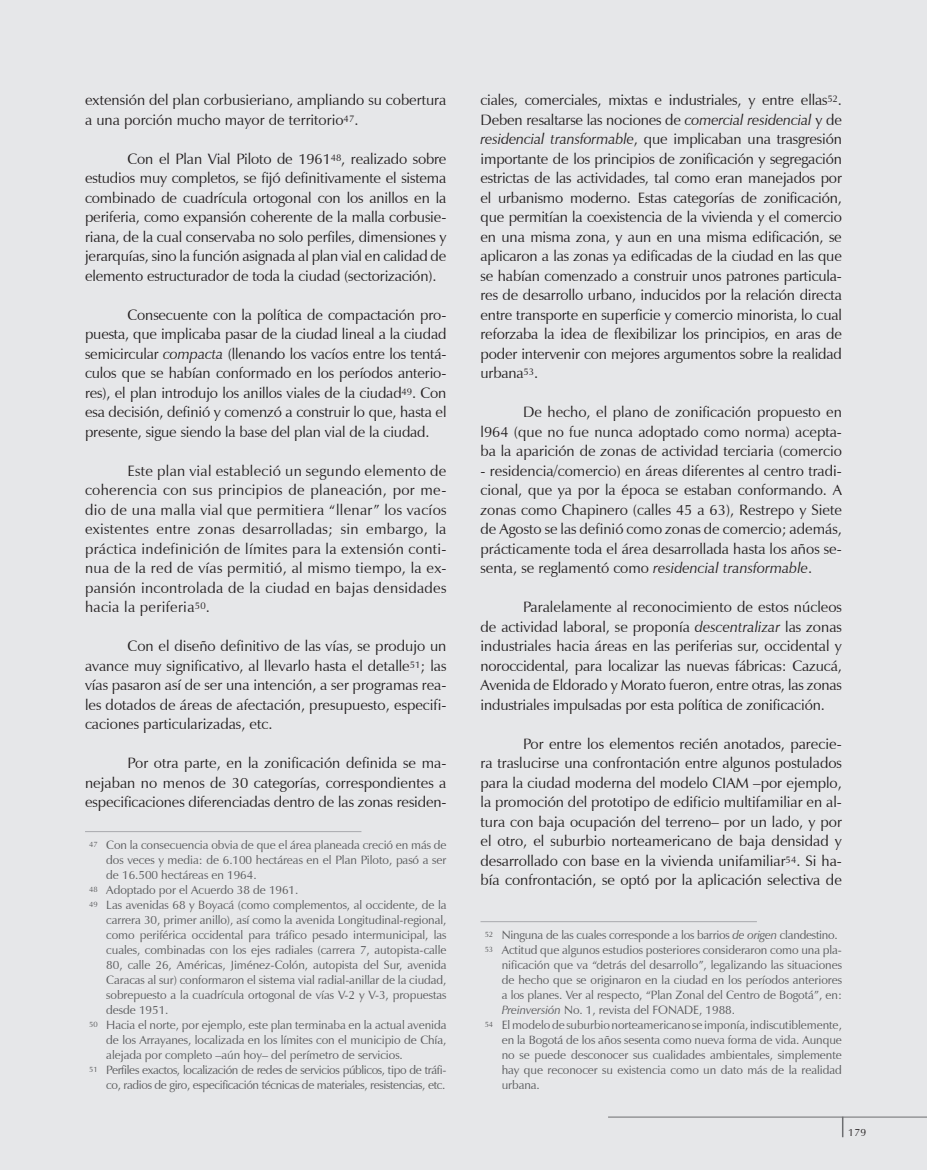
<style>
.page{position:relative;width:927px;height:1170px;background:#fff}
.page>*{position:absolute;margin:0;border:0;box-sizing:border-box;transform-origin:0 0}
.t1{font:15px/19.5px "Zapf Humanist 601 BT";color:#231f20;text-align:justify}
.t2{font:12px "Zapf Humanist 601 BT";letter-spacing:-.005em;color:#57585a}
.t3{font:12px "Zapf Humanist 601 BT";letter-spacing:-.03em;color:#57585a}
.t4{font:10.5px "Zapf Humanist 601 BT";color:#231f20}
.s1{font-style:italic}
</style>
<div class="page">
<div style="left:0;top:0;width:927px;height:1169px;background:#e6e7e9"></div>
<hr style="left:608px;top:1116px;width:319px;height:1px;background:#6c6d70">
<svg style="left:842px;top:1116px;width:1px;height:21px"></svg>
<hr style="left:85px;top:831px;width:276px;height:1px;background:#a8a9ad">
<hr style="left:480px;top:921px;width:277px;height:1px;background:#a8a9ad">
<p class="t1" style="left:85px;top:90px;width:363px">extensión del plan corbusie-ria-no, ampliando su cobertura a una porción mucho mayor de terri-torio<sup>47</sup>.</p>
<p class="t1" style="left:85px;top:149px;width:363px;text-indent:43px">Con el Plan Vial Piloto de 1961<sup>48</sup>, realizado sobre estudios muy completos, se fijó definitivamente el sistema combi- nado de cuadrícula ortogo-nal con los anillos en la periferia, como expansión coherente de la malla corbusie&shy;riana, de la cual conser-vaba no solo perfiles, dimensio-nes y jerar-quías, sino la función asignada al plan vial en calidad de elemento estructurador de toda la ciudad (secto-riza-ción).</p>
<p class="t1" style="left:85px;top:305px;width:363px;text-indent:43px">Conse-cuente con la política de compactación pro&shy;puesta, que implicaba pasar de la ciudad lineal a la ciudad semicircular <span class="s1">compacta</span> (llenando los vacíos entre los tentá&shy;culos que se habían conformado en los períodos anterio&shy;res), el plan introdujo los anillos viales de la ciudad<sup>49</sup>. Con esa decisión, definió y comenzó a cons-truir lo que, hasta el presente, sigue siendo la base del plan vial de la ciu-dad.</p>
<p class="t1" style="left:85px;top:461px;width:363px;text-indent:43px">Este plan vial estableció un segundo elemento de coherencia con sus principios de planea-ción, por me&shy;dio de una malla vial que permi-tiera “llenar” los vacíos existentes entre zonas desarrolla-das; sin embargo, la práctica indefinición de límites para la extensión conti&shy;nua de la red de vías permitió, al mismo tiempo, la ex&shy;pansión incontrolada de la ciudad en bajas densidades hacia la periferia<sup>50</sup>.</p>
<p class="t1" style="left:85px;top:636px;width:363px;text-indent:43px">Con el diseño definitivo de las vías, se produjo un avance muy significativo, al llevarlo hasta el deta-lle<sup>51</sup>; las vías pasaron así de ser una intención, a ser programas rea&shy;les dotados de áreas de afectació- n, presupuesto, especifi&shy;caciones particularizadas, etc.</p>
<p class="t1" style="left:85px;top:753px;width:363px;text-indent:43px">Por otra parte, en la zonificación definida se ma&shy;nejaban no menos de 30 catego-rías, correspondientes a especificaciones diferencia-das dentro de las zonas residen-</p>
<p class="t2" style="left:89px;top:837px;width:359px"><sup>47</sup> Con la consecuencia obvia de que el área planeada creció en más de</p>
<p class="t2" style="left:106px;top:852px;width:342px">dos veces y media: de 6.100 hectáreas en el Plan Piloto, pasó a ser</p>
<p class="t2" style="left:106px;top:867px;width:152px">de 16.500 hectáreas en 1964.</p>
<p class="t2" style="left:89px;top:882px;width:211px"><sup>48</sup> Adoptado por el Acuerdo 38 de 1961.</p>
<p class="t2" style="left:89px;top:897px;width:359px"><sup>49</sup> Las aveni-das 68 y Boyacá (como complementos, al occidente, de la</p>
<p class="t2" style="left:106px;top:912px;width:342px">carrera 30, primer anillo), así como la avenida Longitudi- nal-regional,</p>
<p class="t2" style="left:106px;top:927px;width:342px">como perifé-rica occidental para tráfico pesado intermu- nicipal, las</p>
<p class="t2" style="left:106px;top:942px;width:342px">cuales, combina-das con los ejes radiales (carrera 7, autopista-calle</p>
<p class="t2" style="left:106px;top:957px;width:342px">80, calle 26, Américas, Jiménez-Colón, autopista del Sur, avenida</p>
<p class="t2" style="left:106px;top:972px;width:342px">Caracas al sur) conformaron el sistema vial radial-anillar de la ciudad,</p>
<p class="t2" style="left:106px;top:987px;width:342px">sobrepuesto a la cuadrícula ortogo-nal de vías V-2 y V-3, propuestas</p>
<p class="t2" style="left:106px;top:1002px;width:64px">desde 1951.</p>
<p class="t2" style="left:89px;top:1017px;width:359px"><sup>50</sup> Hacia el norte, por ejemplo, este plan terminaba en la actual avenida</p>
<p class="t2" style="left:106px;top:1032px;width:342px">de los Arrayanes, localizada en los límites con el municipio de Chía,</p>
<p class="t2" style="left:106px;top:1047px;width:298px">alejada por completo –aún hoy– del perímetro de servi-cios.</p>
<p class="t3" style="left:89px;top:1062px;width:359px"><sup>51</sup> Perfiles exactos, localización de redes de servicios públicos, tipo de tráfi-</p>
<p class="t3" style="left:106px;top:1077px;width:341px">co, radios de giro, especificación técni-cas de materiales, resisten-cias, etc.</p>
<p class="t1" style="left:480px;top:90px;width:363px">cia-les, comerciales, mixtas e indus-tria-les, y entre ellas<sup>52</sup>.<br>Deben resaltarse las nociones de <span class="s1">comercial resi-dencial</span> y de <span class="s1">resi-dencial transformable</span>, que implicaban una trasgresión importante de los principios de zonifi-cación y segregación estrictas de las actividades, tal como eran manejados por el urbanismo moder-no. Estas categorías de zonifica-ción, que permi-tían la coexistencia de la vivienda y el comercio en una misma zona, y aun en una misma edificación, se aplicaron a las zonas ya edificadas de la ciudad en las que se habían comenzado a cons-truir unos patro-nes particula&shy;res de desarrollo urbano, induci-dos por la rela-ción directa entre trans-porte en superficie y comercio minoris-ta, lo cual reforzaba la idea de flexibili-zar los princi- pios, en aras de poder intervenir con mejores argumen-tos sobre la realidad urbana<sup>53</sup>.</p>
<p class="t1" style="left:480px;top:402px;width:363px;text-indent:43px">De hecho, el plano de zonificación propuesto en l964 (que no fue nunca adoptado como norma) acepta&shy;ba la aparición de zonas de actividad terciaria (comercio</p>
<p class="t1" style="left:480px;top:461px;width:363px">- residencia/comercio) en áreas diferentes al centro tradi&shy;cional, que ya por la época se estaban conformando. A zonas como Chapinero (calles 45 a 63), Restrepo y Siete de Agosto se las definió como zonas de comercio; ade-más, práctica-mente toda el área desarrollada hasta los años se&shy;senta, se reglamentó como <span class="s1">residencial transformable</span>.</p>
<p class="t1" style="left:480px;top:597px;width:363px;text-indent:43px">Paralelamente al reconocimiento de estos núcleos de actividad laboral, se proponía <span class="s1">descentralizar</span> las zonas industriales hacia áreas en las periferias sur, occidental y noroccidental, para locali-zar las nuevas fábricas: Cazucá, Avenida de Eldora-do y Morato fueron, entre otras, las zonas industria-les impulsadas por esta política de zonificación.</p>
<p class="t1" style="left:480px;top:734px;width:363px;text-indent:43px">Por entre los elementos recién anotados, parecie&shy;ra traslucirse una confrontación entre algunos postulados para la ciudad moderna del modelo CIAM –por ejemplo, la promoción del prototipo de edificio multifamiliar en al&shy;tura con baja ocupa-ción del terreno– por un lado, y por el otro, el suburbio norteamerica-no de baja densi-dad y desarro-llado con base en la vivienda unifamiliar<sup>54</sup>. Si ha&shy;bía confrontación, se optó por la aplica-ción selectiva de</p>
<p class="t2" style="left:485px;top:927px;width:355px"><sup>52</sup> Ninguna de las cuales corresponde a los barrios <span class="s1">de origen</span> clandes-tino.</p>
<p class="t2" style="left:485px;top:942px;width:359px"><sup>53</sup> Actitud que algunos estudios posteriores consideraron como una pla-</p>
<p class="t2" style="left:502px;top:957px;width:342px">nificación que va “detrás del desarrollo”, legali-zando las situaciones</p>
<p class="t2" style="left:502px;top:972px;width:342px">de hecho que se originaron en la ciudad en los períodos anteriores</p>
<p class="t2" style="left:502px;top:987px;width:342px">a los planes. Ver al respecto, “Plan Zonal del Centro de Bogotá”, en:</p>
<p class="t2" style="left:502px;top:1002px;width:235px"><span class="s1">Preinversión</span> No. 1, revista del FONADE, 1988.</p>
<p class="t2" style="left:485px;top:1017px;width:359px"><sup>54</sup> El modelo de suburbio norteamericano se imponía, indis-cutiblemente,</p>
<p class="t2" style="left:502px;top:1032px;width:342px">en la Bogotá de los años sesenta como nueva forma de vida. Aunque</p>
<p class="t2" style="left:502px;top:1047px;width:342px">no se puede desco-no-cer sus cualidades ambienta-les, simplemente</p>
<p class="t2" style="left:502px;top:1062px;width:342px">hay que reconocer su existencia como un dato más de la realidad</p>
<p class="t2" style="left:502px;top:1077px;width:40px">urbana.</p>
<p class="t4" style="left:848px;top:1125px;width:19px">179</p>
</div>
